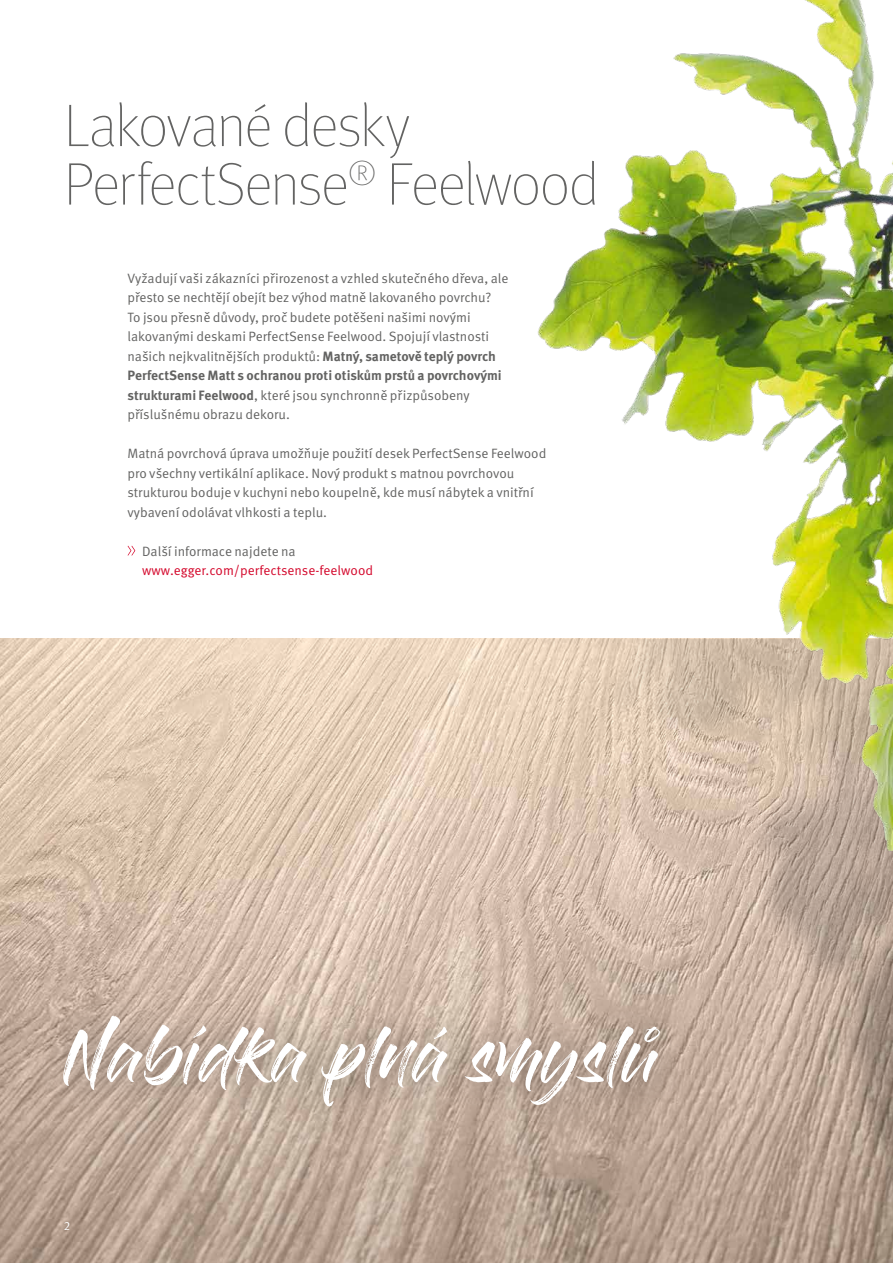
<style>
.page{position:relative;width:893px;height:1263px;background:#fff}
.page>*{position:absolute;margin:0;border:0;box-sizing:border-box;transform-origin:0 0}
.t1{font:100 60px/58.5px "Meta Pro";letter-spacing:-.02em;color:#636362}
.t2{font:13.5px/19.5px "Meta Pro";color:#636362}
.t3{font:13.5px "Meta Pro";color:#d4082c}
.t4{font:12px "Meta Pro";color:#fff}
.s1{font-weight:700}
</style>
<div class="page">
<img style="left:0;top:639px;width:463px;height:624px">
<img style="left:463px;top:639px;width:430px;height:624px">
<svg style="left:128px;top:546px;width:7px;height:10px"></svg>
<div style="left:31px;top:984px;width:664px;height:159px;background:#000;opacity:.35"></div>
<svg style="left:63px;top:1016px;width:595px;height:90px;background:#c8b8ab"></svg>
<div style="left:613px;top:996px;width:83px;height:83px;background:#000;opacity:.35"></div>
<img style="left:473px;top:0;width:420px;height:1063px">
<h1 class="t1" style="left:64px;top:94px;width:537px">Lakované desky<br>PerfectSense<sup>®</sup> Feelwood</h1>
<p class="t2" style="left:128px;top:268px;width:382px">Vyžadují vaši zákazníci přirozenost a vzhled skutečného dřeva, ale přesto se nechtějí obejít bez výhod matně lakovaného povrchu?<br>To jsou přesně důvody, proč budete potěšeni našimi novými lakovanými deskami PerfectSense Feelwood. Spojují vlastnosti našich nejkvalitnějších produktů: <span class="s1">Matný, sametově teplý povrch PerfectSense Matt s ochranou proti otiskům prstů a povrchovými strukturami Feelwood</span>, které jsou synchronně přizpůsobeny příslušnému obrazu dekoru.</p>
<p class="t2" style="left:128px;top:444px;width:420px">Matná povrchová úprava umožňuje použití desek PerfectSense Feelwood pro všechny vertikální aplikace. Nový produkt s matnou povrchovou strukturou boduje v kuchyni nebo koupelně, kde musí nábytek a vnitřní vybavení odolávat vlhkosti a teplu.</p>
<p class="t2" style="left:142px;top:541px;width:155px">Další informace najdete na</p>
<p class="t3" style="left:142px;top:562px;width:233px">www.egger.com/perfectsense-feelwood</p>
<p class="t4" style="left:64px;top:1218px;width:8px">2</p>
</div>
